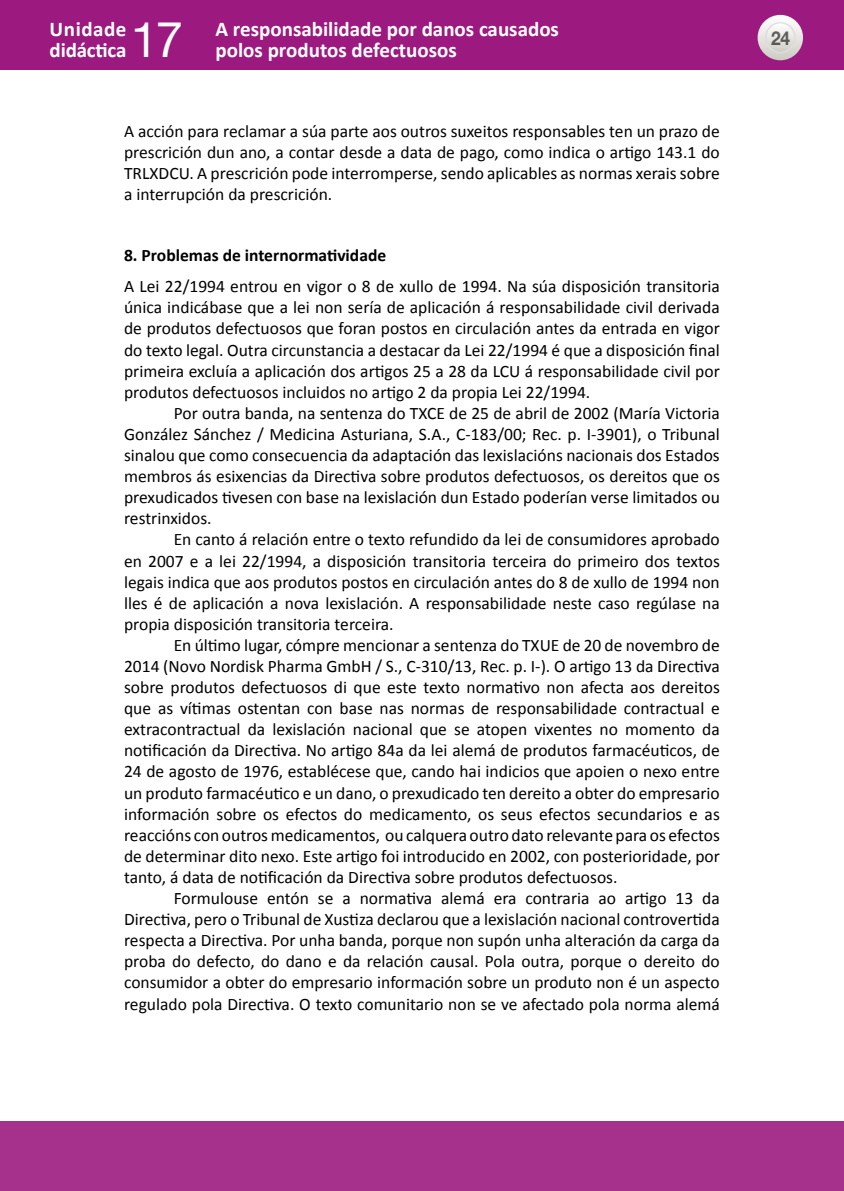
<style>
.page{position:relative;width:844px;height:1191px;background:#fff}
.page>*{position:absolute;margin:0;border:0;box-sizing:border-box;transform-origin:0 0}
.t1{font:49px "Helvetica Neue";color:#fff}
.t2{font:700 21px/21px "Calibri";color:#fff}
.t3{font:700 19.25px "Helvetica Neue";color:#000;scale:.9 1}
.t4{font:17.5px/21.2px "Calibri";color:#000;text-align:justify}
.t5{font:700 17.5px "Calibri";color:#000}
</style>
<div class="page">
<div style="left:0;top:0;width:843px;height:69px;background:#9c1a7f"></div>
<svg style="left:757px;top:15px;width:45px;height:45px"></svg>
<svg style="left:765px;top:23px;width:29px;height:29px"></svg>
<div style="left:764px;top:22px;width:31px;height:31px;border:1px solid #dfdeda;border-radius:50%"></div>
<div style="left:0;top:1121px;width:843px;height:70px;background:#a6318c"></div>
<p class="t2" style="left:50px;top:19px;width:78px">Unidade didáctica</p>
<h1 class="t1" style="left:131px;top:5px;width:54px">17</h1>
<p class="t2" style="left:215px;top:19px;width:345px">A responsabilidade por danos causados polos produtos defectuosos</p>
<p class="t3" style="left:770px;top:26px;width:23px">24</p>
<p class="t4" style="left:124px;top:121px;width:597px">A acción para reclamar a súa parte aos outros suxeitos responsables ten un prazo de prescrición dun ano, a contar desde a data de pago, como indica o artigo 143.1 do TRLXDCU. A prescrición pode interromperse, sendo aplicables as normas xerais sobre a interrupción da prescrición.</p>
<p class="t5" style="left:124px;top:244px;width:263px">8. Problemas de internormatividade</p>
<p class="t4" style="left:124px;top:276px;width:597px">A Lei 22/1994 entrou en vigor o 8 de xullo de 1994. Na súa disposición transitoria única indicábase que a lei non sería de aplicación á responsabilidade civil derivada de produtos defectuosos que foran postos en circulación antes da entrada en vigor do texto legal. Outra circunstancia a destacar da Lei 22/1994 é que a disposición final primeira excluía a aplicación dos artigos 25 a 28 da LCU á responsabilidade civil por produtos defectuosos incluidos no artigo 2 da propia Lei 22/1994.</p>
<p class="t4" style="left:124px;top:402px;width:597px;text-indent:50px">Por outra banda, na sentenza do TXCE de 25 de abril de 2002 (María Victoria González Sánchez / Medicina Asturiana, S.A., C-183/00; Rec. p. I-3901), o Tribunal sinalou que como consecuencia da adaptación das lexislacións nacionais dos Estados membros ás esixencias da Directiva sobre produtos defectuosos, os dereitos que os prexudicados tivesen con base na lexislación dun Estado poderían verse limitados ou restrinxidos.</p>
<p class="t4" style="left:124px;top:529px;width:597px;text-indent:50px">En canto á relación entre o texto refundido da lei de consumidores aprobado en 2007 e a lei 22/1994, a disposición transitoria terceira do primeiro dos textos legais indica que aos produtos postos en circulación antes do 8 de xullo de 1994 non lles é de aplicación a nova lexislación. A responsabilidade neste caso regúlase na propia disposición transitoria terceira.</p>
<p class="t4" style="left:124px;top:634px;width:597px;text-indent:50px">En último lugar, cómpre mencionar a sentenza do TXUE de 20 de novembro de 2014 (Novo Nordisk Pharma GmbH / S., C‑310/13, Rec. p. I-). O artigo 13 da Directiva sobre produtos defectuosos di que este texto normativo non afecta aos dereitos que as vítimas ostentan con base nas normas de responsabilidade contractual e extracontractual da lexislación nacional que se atopen vixentes no momento da notificación da Directiva. No artigo 84a da lei alemá de produtos farmacéuticos, de 24 de agosto de 1976, establécese que, cando hai indicios que apoien o nexo entre un produto farmacéutico e un dano, o prexudicado ten dereito a obter do empresario información sobre os efectos do medicamento, os seus efectos secundarios e as reaccións con outros medicamentos, ou calquera outro dato relevante para os efectos de determinar dito nexo. Este artigo foi introducido en 2002, con posterioridade, por tanto, á data de notificación da Directiva sobre produtos defectuosos.</p>
<p class="t4" style="left:124px;top:887px;width:597px;text-indent:50px">Formulouse entón se a normativa alemá era contraria ao artigo 13 da Directiva, pero o Tribunal de Xustiza declarou que a lexislación nacional controvertida respecta a Directiva. Por unha banda, porque non supón unha alteración da carga da proba do defecto, do dano e da relación causal. Pola outra, porque o dereito do consumidor a obter do empresario información sobre un produto non é un aspecto regulado pola Directiva. O texto comunitario non se ve afectado pola norma alemá</p>
</div>
